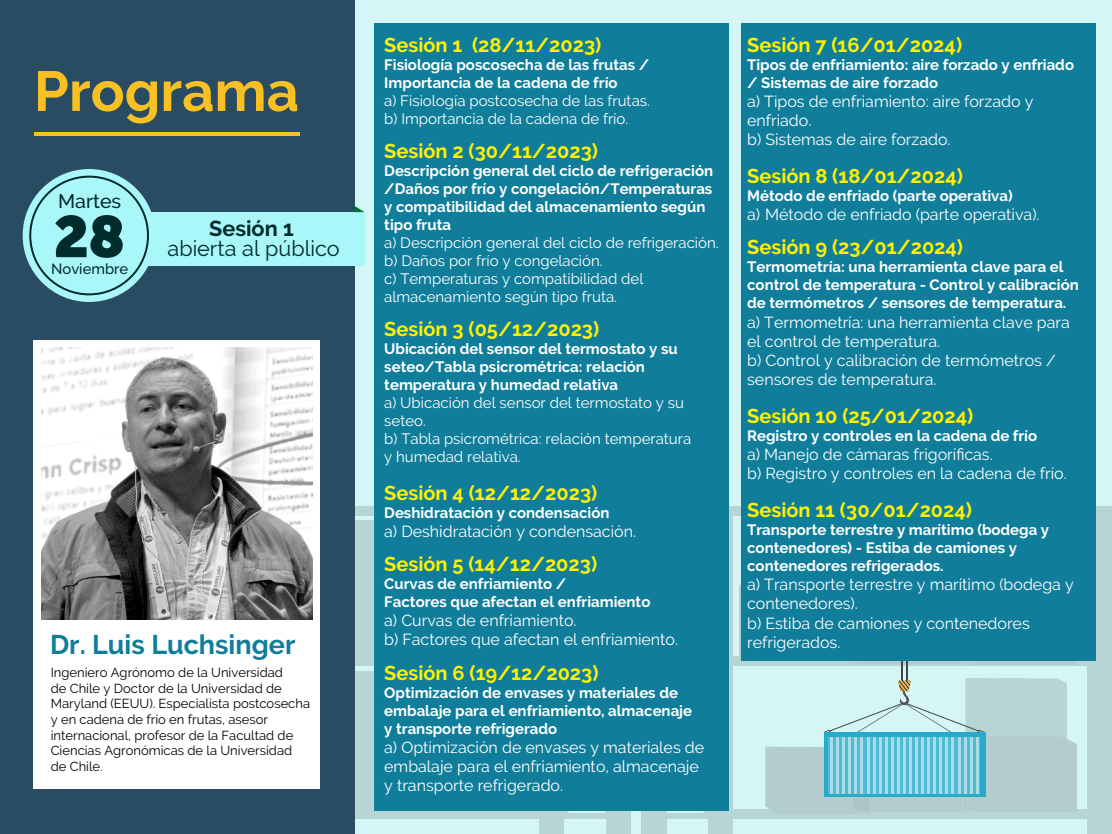
<style>
.page{position:relative;width:1112px;height:834px;background:#d5f6f7}
.page>*{position:absolute;margin:0;border:0;box-sizing:border-box;transform-origin:0 0}
.t1{font:900 58px "Museo Sans Display";color:#002c2d}
.t2{font:700 56.2px "Raleway";color:#f9c023}
.t3{font:700 26.95px "Raleway";color:#107e9b}
.t4{font:21.65px "Raleway";color:#002c2d}
.t5{font:700 21.65px "Raleway";color:#002c2d}
.t6{font:700 20px "Raleway";color:#fff200}
.t7{font:500 19.55px "Raleway";color:#002c2d}
.t8{font:16px/19.2px "Raleway";color:#fff}
.t9{font:700 15px/18px "Raleway";color:#fff}
.t10{font:15px/18px "Raleway";color:#fff}
.t11{font:500 14.7px "Raleway";color:#002c2d}
.t12{font:13px/15.6px "Raleway";color:#000}
</style>
<div class="page">
<div style="left:179px;top:809px;width:372px;height:9px;background:#b8d5d6"></div>
<div style="left:179px;top:657px;width:372px;height:9px;background:#b8d5d6"></div>
<div style="left:179px;top:506px;width:372px;height:10px;background:#b8d5d6"></div>
<div style="left:539px;top:506px;width:17px;height:328px;background:#b8d5d6"></div>
<div style="left:548px;top:506px;width:16px;height:328px;background:#b8d5d6"></div>
<svg style="left:564px;top:811px;width:42px;height:8px"></svg>
<div style="left:606px;top:506px;width:17px;height:328px;background:#b8d5d6"></div>
<div style="left:614px;top:506px;width:17px;height:328px;background:#b8d5d6"></div>
<div style="left:354px;top:520px;width:20px;height:140px;background:#b8d5d6"></div>
<div style="left:354px;top:671px;width:20px;height:140px;background:#b8d5d6"></div>
<div style="left:1095px;top:506px;width:17px;height:328px;background:#b8d5d6"></div>
<div style="left:721px;top:809px;width:372px;height:9px;background:#b8d5d6"></div>
<div style="left:721px;top:657px;width:372px;height:9px;background:#b3cccd"></div>
<div style="left:721px;top:506px;width:372px;height:10px;background:#b8d5d6"></div>
<div style="left:1087px;top:506px;width:17px;height:328px;background:#b8d5d6"></div>
<div style="left:716px;top:506px;width:17px;height:328px;background:#b8d5d6"></div>
<div style="left:708px;top:506px;width:17px;height:328px;background:#b8d5d6"></div>
<svg style="left:666px;top:811px;width:42px;height:19px"></svg>
<div style="left:650px;top:506px;width:16px;height:328px;background:#b8d5d6"></div>
<div style="left:641px;top:506px;width:17px;height:328px;background:#b8d5d6"></div>
<hr style="left:902px;top:495px;width:1px;height:185px;background:#454545">
<hr style="left:906px;top:495px;width:1px;height:185px;background:#454545">
<hr style="left:907px;top:495px;width:1px;height:185px;background:#454545">
<svg style="left:765px;top:678px;width:312px;height:134px"></svg>
<div style="left:824px;top:732px;width:161px;height:65px;background:#28abc9"></div>
<svg style="left:828px;top:738px;width:152px;height:56px;background:#60c0d6"></svg>
<hr style="left:830px;top:738px;width:3px;height:56px;background:#fff">
<hr style="left:836px;top:738px;width:3px;height:56px;background:#fff">
<hr style="left:843px;top:738px;width:2px;height:56px;background:#fff">
<hr style="left:849px;top:738px;width:2px;height:56px;background:#fff">
<hr style="left:855px;top:738px;width:2px;height:56px;background:#fff">
<hr style="left:861px;top:738px;width:2px;height:56px;background:#fff">
<hr style="left:867px;top:738px;width:2px;height:56px;background:#fff">
<hr style="left:873px;top:738px;width:2px;height:56px;background:#fff">
<hr style="left:879px;top:738px;width:2px;height:56px;background:#fff">
<hr style="left:885px;top:738px;width:2px;height:56px;background:#fff">
<hr style="left:891px;top:738px;width:3px;height:56px;background:#fff">
<hr style="left:897px;top:738px;width:3px;height:56px;background:#fff">
<hr style="left:903px;top:738px;width:3px;height:56px;background:#fff">
<hr style="left:909px;top:738px;width:3px;height:56px;background:#fff">
<hr style="left:915px;top:738px;width:3px;height:56px;background:#fff">
<hr style="left:921px;top:738px;width:3px;height:56px;background:#fff">
<hr style="left:927px;top:738px;width:3px;height:56px;background:#fff">
<hr style="left:934px;top:738px;width:2px;height:56px;background:#fff">
<hr style="left:940px;top:738px;width:2px;height:56px;background:#fff">
<hr style="left:946px;top:738px;width:2px;height:56px;background:#fff">
<hr style="left:952px;top:738px;width:2px;height:56px;background:#fff">
<hr style="left:958px;top:738px;width:2px;height:56px;background:#fff">
<hr style="left:964px;top:738px;width:2px;height:56px;background:#fff">
<hr style="left:970px;top:738px;width:2px;height:56px;background:#fff">
<hr style="left:976px;top:738px;width:2px;height:56px;background:#fff">
<div style="left:0;top:0;width:354px;height:834px;background:#2a4c63"></div>
<div style="left:741px;top:23px;width:355px;height:638px;background:#107e9b"></div>
<div style="left:374px;top:23px;width:355px;height:788px;background:#107e9b"></div>
<div style="left:23px;top:169px;width:133px;height:133px;background:#aaf7f9;border-radius:50%"></div>
<div style="left:39px;top:212px;width:326px;height:54px;background:#aaf7f9"></div>
<div style="left:29px;top:176px;width:120px;height:119px;border:2px solid #002c2d;border-radius:50%"></div>
<svg style="left:354px;top:206px;width:10px;height:6px"></svg>
<div style="left:34px;top:340px;width:286px;height:448px;background:#fff"></div>
<img style="left:41px;top:347px;width:272px;height:272px">
<hr style="left:34px;top:132px;width:265px;height:4px;background:#f9c023">
<h2 class="t2" style="left:34px;top:59px;width:267px">Programa</h2>
<h3 class="t7" style="left:58px;top:190px;width:65px">Martes</h3>
<h1 class="t1" style="left:54px;top:203px;width:72px">28</h1>
<p class="t11" style="left:51px;top:261px;width:78px">Noviembre</p>
<h3 class="t5" style="left:209px;top:216px;width:86px">Sesión 1</h3>
<h3 class="t4" style="left:168px;top:235px;width:174px">abierta al público</h3>
<h3 class="t3" style="left:50px;top:630px;width:247px">Dr. Luis Luchsinger</h3>
<p class="t12" style="left:51px;top:665px;width:261px">Ingeniero Agrónomo de la Universidad<br>de Chile y Doctor de la Universidad de Maryland (EEUU). Especialista postcosecha y en cadena de frío en frutas, asesor internacional, profesor de la Facultad de Ciencias Agronómicas de la Universidad de Chile.</p>
<h3 class="t6" style="left:384px;top:33px;width:219px">Sesión 1 (28/11/2023)</h3>
<p class="t9" style="left:384px;top:56px;width:267px">Fisiología poscosecha de las frutas /<br>Importancia de la cadena de frío</p>
<p class="t10" style="left:384px;top:92px;width:267px">a) Fisiología postcosecha de las frutas. b) Importancia de la cadena de frío.</p>
<h3 class="t6" style="left:384px;top:140px;width:215px">Sesión 2 (30/11/2023)</h3>
<p class="t9" style="left:384px;top:162px;width:330px">Descripción general del ciclo de refrigeración /Daños por frío y congelación/Temperaturas y compatibilidad del almacenamiento según tipo fruta</p>
<p class="t10" style="left:384px;top:234px;width:336px">a) Descripción general del ciclo de refrigeración. b) Daños por frío y congelación.<br>c) Temperaturas y compatibilidad del almacenamiento según tipo fruta.</p>
<h3 class="t6" style="left:384px;top:318px;width:217px">Sesión 3 (05/12/2023)</h3>
<p class="t9" style="left:384px;top:340px;width:295px">Ubicación del sensor del termostato y su seteo/Tabla psicrométrica: relación temperatura y humedad relativa</p>
<p class="t10" style="left:384px;top:394px;width:309px">a) Ubicación del sensor del termostato y su seteo.<br>b) Tabla psicrométrica: relación temperatura y humedad relativa.</p>
<h3 class="t6" style="left:384px;top:481px;width:215px">Sesión 4 (12/12/2023)</h3>
<p class="t9" style="left:384px;top:504px;width:227px">Deshidratación y condensación</p>
<p class="t8" style="left:384px;top:522px;width:253px">a) Deshidratación y condensación.</p>
<h3 class="t6" style="left:384px;top:553px;width:214px">Sesión 5 (14/12/2023)</h3>
<p class="t9" style="left:384px;top:575px;width:268px">Curvas de enfriamiento /<br>Factores que afectan el enfriamiento</p>
<p class="t8" style="left:384px;top:611px;width:295px">a) Curvas de enfriamiento.<br>b) Factores que afectan el enfriamiento.</p>
<h3 class="t6" style="left:384px;top:661px;width:216px">Sesión 6 (19/12/2023)</h3>
<p class="t9" style="left:384px;top:683px;width:309px">Optimización de envases y materiales de embalaje para el enfriamiento, almacenaje y transporte refrigerado</p>
<p class="t8" style="left:384px;top:738px;width:321px">a) Optimización de envases y materiales de embalaje para el enfriamiento, almacenaje y transporte refrigerado.</p>
<h3 class="t6" style="left:747px;top:33px;width:217px">Sesión 7 (16/01/2024)</h3>
<p class="t9" style="left:747px;top:56px;width:328px">Tipos de enfriamiento: aire forzado y enfriado / Sistemas de aire forzado</p>
<p class="t8" style="left:747px;top:92px;width:288px">a) Tipos de enfriamiento: aire forzado y enfriado.<br>b) Sistemas de aire forzado.</p>
<h3 class="t6" style="left:747px;top:165px;width:217px">Sesión 8 (18/01/2024)</h3>
<p class="t9" style="left:747px;top:187px;width:267px">Método de enfriado (parte operativa)</p>
<p class="t8" style="left:747px;top:205px;width:294px">a) Método de enfriado (parte operativa).</p>
<h3 class="t6" style="left:747px;top:236px;width:218px">Sesión 9 (23/01/2024)</h3>
<p class="t9" style="left:747px;top:258px;width:333px">Termometría: una herramienta clave para el control de temperatura - Control y calibración de termómetros / sensores de temperatura.</p>
<p class="t8" style="left:747px;top:312px;width:324px">a) Termometría: una herramienta clave para el control de temperatura.<br>b) Control y calibración de termómetros / sensores de temperatura.</p>
<h3 class="t6" style="left:747px;top:405px;width:228px">Sesión 10 (25/01/2024)</h3>
<p class="t9" style="left:747px;top:427px;width:292px">Registro y controles en la cadena de frío</p>
<p class="t8" style="left:747px;top:445px;width:321px">a) Manejo de cámaras frigoríficas.<br>b) Registro y controles en la cadena de frío.</p>
<h3 class="t6" style="left:747px;top:499px;width:226px">Sesión 11 (30/01/2024)</h3>
<p class="t9" style="left:747px;top:521px;width:304px">Transporte terrestre y marítimo (bodega y contenedores) - Estiba de camiones y contenedores refrigerados.</p>
<p class="t8" style="left:747px;top:575px;width:328px">a) Transporte terrestre y marítimo (bodega y contenedores).<br>b) Estiba de camiones y contenedores refrigerados.</p>
</div>
